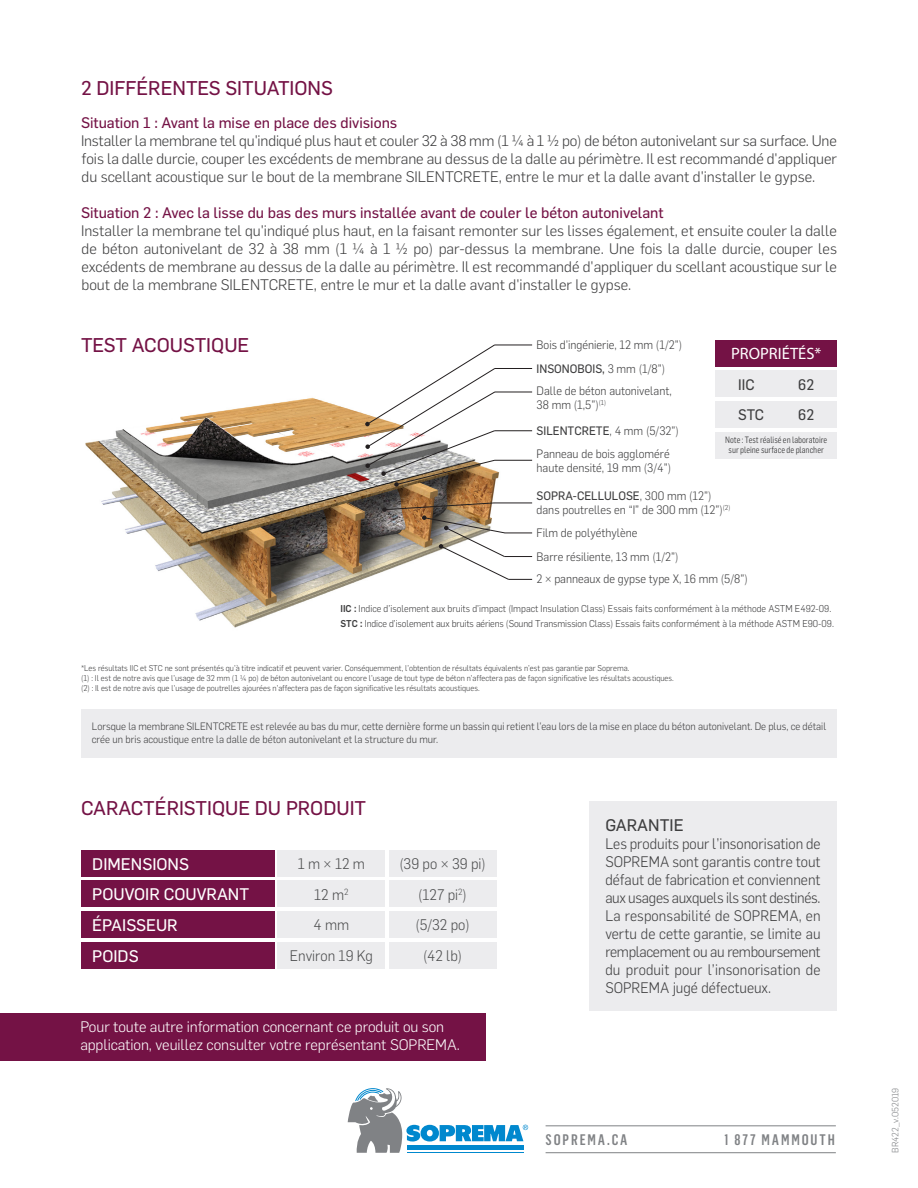
<style>
.page{position:relative;width:918px;height:1188px;background:#fff}
.page>*{position:absolute;margin:0;border:0;box-sizing:border-box;transform-origin:0 0}
.t1{font:19.5px "Flama Basic";color:#741245}
.t2{font:16.5px/30.6px "Flama Basic";color:#fff}
.t3{font:16.5px "Myriad Pro";color:#fff}
.t4{font:16.5px "Flama Basic";color:#3e3e3f}
.t5{font:300 15px/18px "Flama";color:#3e3e3f;text-align:justify}
.t6{font:300 15px/18px "Flama";color:#3e3e3f;text-align:justify;scale:.95 1}
.t7{font:15px "Flama Basic";color:#741245}
.t8{font:300 15px/18px "Flama";letter-spacing:-.005em;color:#fff}
.t9{font:300 15px/30.6px "Flama";color:#4b4c4d;text-align:center;scale:.95 1}
.t10{font:500 15px "Flama Condensed";letter-spacing:.125em;color:#808285}
.t11{font:15px "Flama Basic";color:#3e3e3f;scale:.95 1}
.t12{font:300 12px/14.4px "Flama";color:#3e3e3f;scale:.95 1}
.t13{font:12px "Flama Basic";color:#3e3e3f;scale:.95 1}
.t14{font:300 10.5px/12.6px "Flama";color:#3e3e3f;scale:.95 1}
.t15{font:300 9.75px/14.7px "Flama";color:#3e3e3f;scale:.95 1}
.t16{font:9px/10.8px "Flama Semicondensed";color:#3e3e3f;text-align:center;scale:.9 1}
.t17{font:300 9px "Flama";color:#808285}
.t18{font:300 8.7px "Flama";color:#4b4c4d;scale:.95 1}
.t19{font:300 8.25px/9.9px "Flama";color:#3e3e3f;scale:.95 1}
.s1{font-family:"Flama";font-weight:300}
.s2{font-weight:500}
</style>
<div class="page">
<img style="left:85px;top:344px;width:432px;height:284px">
<svg style="left:365px;top:344px;width:130px;height:143px"></svg>
<hr style="left:495px;top:345px;width:37px;height:1px;background:#231f20">
<hr style="left:495px;top:368px;width:37px;height:1px;background:#231f20">
<hr style="left:495px;top:392px;width:37px;height:1px;background:#231f20">
<hr style="left:495px;top:431px;width:37px;height:1px;background:#231f20">
<hr style="left:495px;top:460px;width:37px;height:1px;background:#231f20">
<svg style="left:382px;top:503px;width:150px;height:77px"></svg>
<div style="left:0;top:1013px;width:485px;height:48px;background:#741245"></div>
<svg style="left:348px;top:1088px;width:180px;height:65px"></svg>
<hr style="left:546px;top:1125px;width:290px;height:1px;background:#808285">
<hr style="left:546px;top:1152px;width:290px;height:1px;background:#808285">
<div style="left:389px;top:850px;width:108px;height:27px;background:#ececee"></div>
<div style="left:277px;top:850px;width:108px;height:27px;background:#ececee"></div>
<div style="left:81px;top:850px;width:193px;height:27px;background:#741245"></div>
<div style="left:389px;top:880px;width:108px;height:27px;background:#ececee"></div>
<div style="left:277px;top:880px;width:108px;height:27px;background:#ececee"></div>
<div style="left:81px;top:880px;width:193px;height:27px;background:#741245"></div>
<div style="left:389px;top:911px;width:108px;height:27px;background:#ececee"></div>
<div style="left:277px;top:911px;width:108px;height:27px;background:#ececee"></div>
<div style="left:81px;top:911px;width:193px;height:27px;background:#741245"></div>
<div style="left:389px;top:942px;width:108px;height:27px;background:#ececee"></div>
<div style="left:277px;top:942px;width:108px;height:27px;background:#ececee"></div>
<div style="left:81px;top:942px;width:193px;height:27px;background:#741245"></div>
<div style="left:589px;top:801px;width:248px;height:210px;background:#ececee"></div>
<div style="left:81px;top:709px;width:756px;height:48px;background:#ececee"></div>
<div style="left:716px;top:370px;width:121px;height:27px;background:#ececee"></div>
<div style="left:716px;top:401px;width:121px;height:27px;background:#ececee"></div>
<div style="left:716px;top:432px;width:121px;height:27px;background:#ececee"></div>
<div style="left:716px;top:340px;width:121px;height:27px;background:#741245"></div>
<h1 class="t1" style="left:81px;top:74px;width:253px">2 DIFFÉRENTES SITUATIONS</h1>
<p class="t7" style="left:81px;top:112px;width:318px">Situation 1 : Avant la mise en place des divisions</p>
<p class="t5" style="left:81px;top:131px;width:758px">Installer la membrane tel qu'indiqué plus haut et couler 32 à 38 mm (1 ¼ à 1 ½ po) de béton autonivelant sur sa surface. Une fois la dalle durcie, couper les excédents de membrane au dessus de la dalle au périmètre. Il est recommandé d'appliquer du scellant acoustique sur le bout de la membrane SILENTCRETE, entre le mur et la dalle avant d'installer le gypse.</p>
<p class="t7" style="left:81px;top:202px;width:584px">Situation 2 : Avec la lisse du bas des murs installée avant de couler le béton autonivelant</p>
<p class="t5" style="left:81px;top:221px;width:758px">Installer la membrane tel qu'indiqué plus haut, en la faisant remonter sur les lisses également, et ensuite couler la dalle de béton autonivelant de 32 à 38 mm (1 ¼ à 1 ½ po) par-dessus la membrane. Une fois la dalle durcie, couper les excédents de membrane au dessus de la dalle au périmètre. Il est recommandé d'appliquer du scellant acoustique sur le bout de la membrane SILENTCRETE, entre le mur et la dalle avant d'installer le gypse.</p>
<h1 class="t1" style="left:81px;top:331px;width:170px">TEST ACOUSTIQUE</h1>
<p class="t12" style="left:537px;top:337px;width:155px">Bois d’ingénierie, 12 mm (1/2”)</p>
<p class="t13" style="left:537px;top:360px;width:137px">INSONOBOIS, <span class="s1">3 mm (1/8”)</span></p>
<p class="t12" style="left:537px;top:383px;width:144px">Dalle de béton autonivelant,<br>38 mm (1,5”)<sup>(1)</sup></p>
<p class="t13" style="left:537px;top:422px;width:151px">SILENTCRETE<span class="s1">, 4 mm (5/32”)</span></p>
<p class="t12" style="left:537px;top:446px;width:143px">Panneau de bois aggloméré haute densité, 19 mm (3/4”)</p>
<p class="t13" style="left:537px;top:487px;width:186px">SOPRA-CELLULOSE<span class="s1">, 300 mm (12”)</span></p>
<p class="t12" style="left:537px;top:498px;width:206px;line-height:22.6px">dans poutrelles en “I” de 300 mm (12”)<sup>(2)<br></sup>Film de polyéthylène</p>
<p class="t12" style="left:537px;top:545px;width:224px;line-height:22.4px">Barre résiliente, 13 mm (1/2”)<br>2 × panneaux de gypse type X, 16 mm (5/8”)</p>
<p class="t15" style="left:340px;top:601px;width:521px"><span class="s2">IIC :</span> Indice d’isolement aux bruits d’impact (Impact Insulation Class) Essais faits conformément à la méthode ASTM E492-09.<br><span class="s2">STC :</span> Indice d’isolement aux bruits aériens (Sound Transmission Class) Essais faits conformément à la méthode ASTM E90-09.</p>
<p class="t19" style="left:81px;top:663px;width:626px">*Les résultats IIC et STC ne sont présentés qu’à titre indicatif et peuvent varier. Conséquemment, l’obtention de résultats équivalents n’est pas garantie par Soprema.<br>(1) : Il est de notre avis que l’usage de 32 mm (1 ¼ po) de béton autonivelant ou encore l’usage de tout type de béton n’affectera pas de façon significative les résultats acoustiques. (2) : Il est de notre avis que l’usage de poutrelles ajourées n’affectera pas de façon significative les résultats acoustiques.</p>
<p class="t3" style="left:731px;top:344px;width:92px">PROPRIÉTÉS*</p>
<p class="t11" style="left:738px;top:374px;width:19px">IIC</p>
<p class="t11" style="left:798px;top:374px;width:18px">62</p>
<p class="t11" style="left:738px;top:404px;width:29px">STC</p>
<p class="t11" style="left:798px;top:404px;width:18px">62</p>
<p class="t16" style="left:725px;top:434px;width:115px">Note : Test réalisé en laboratoire sur pleine surface de plancher</p>
<p class="t14" style="left:92px;top:720px;width:775px">Lorsque la membrane SILENTCRETE est relevée au bas du mur, cette dernière forme un bassin qui retient l’eau lors de la mise en place du béton autonivelant. De plus, ce détail crée un bris acoustique entre la dalle de béton autonivelant et la structure du mur.</p>
<h1 class="t1" style="left:81px;top:795px;width:287px">CARACTÉRISTIQUE DU PRODUIT</h1>
<p class="t2" style="left:92px;top:847px;width:98px">DIMENSIONS</p>
<p class="t9" style="left:298px;top:848px;width:72px">1 m × 12 m</p>
<p class="t9" style="left:399px;top:848px;width:92px">(39 po × 39 pi) (127 pi<sup>2</sup>)</p>
<p class="t9" style="left:314px;top:878px;width:33px">12 m</p>
<p class="t18" style="left:344px;top:886px;width:6px">2</p>
<p class="t2" style="left:92px;top:878px;width:158px">POUVOIR COUVRANT<br>ÉPAISSEUR</p>
<p class="t9" style="left:313px;top:909px;width:39px">4 mm</p>
<p class="t9" style="left:415px;top:909px;width:59px">(5/32 po)</p>
<p class="t2" style="left:92px;top:939px;width:48px">POIDS</p>
<p class="t9" style="left:290px;top:939px;width:89px">Environ 19 Kg</p>
<p class="t9" style="left:423px;top:939px;width:43px">(42 lb)</p>
<p class="t8" style="left:80px;top:1017px;width:381px">Pour toute autre information concernant ce produit ou son application, veuillez consulter votre représentant SOPREMA.</p>
<p class="t4" style="left:605px;top:813px;width:80px">GARANTIE</p>
<p class="t6" style="left:605px;top:834px;width:228px">Les produits pour l’insonorisation de SOPREMA sont garantis contre tout défaut de fabrication et conviennent aux usages auxquels ils sont destinés.<br>La responsabilité de SOPREMA, en vertu de cette garantie, se limite au remplacement ou au remboursement du produit pour l’insonorisation de SOPREMA jugé défectueux.</p>
<p class="t10" style="left:546px;top:1130px;width:83px">SOPREMA.CA</p>
<p class="t10" style="left:725px;top:1130px;width:112px">1 877 MAMMOUTH</p>
<p class="t17" style="left:889px;top:1153px;width:67px;rotate:-90deg">BR422_v.052019</p>
</div>
